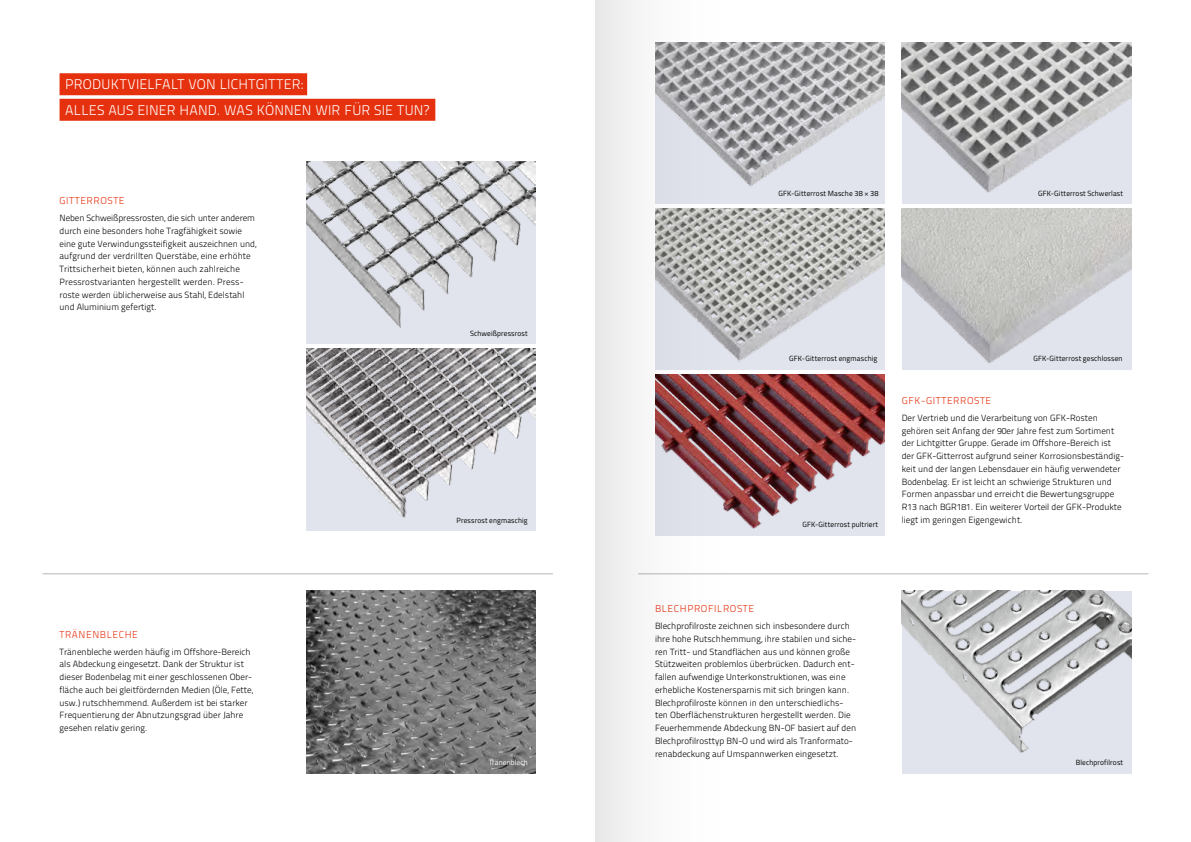
<style>
.page{position:relative;width:1191px;height:842px;background:#fff}
.page>*{position:absolute;margin:0;border:0;box-sizing:border-box;transform-origin:0 0}
.t1{font:300 14px/25.5px "Titillium Text 22 L";letter-spacing:.01em;color:#fff}
.t2{font:300 10px "Titillium Text 22 L";letter-spacing:.06em;color:#e6310e}
.t3{font:300 9px/12.8px "Titillium Text 22 L";color:#000}
.t4{font:7.5px "Titillium Web";letter-spacing:.02em;color:#000}
.t5{font:7.5px "Titillium Web";letter-spacing:.015em;color:#fff}
</style>
<div class="page">
<div style="left:60px;top:73px;width:247px;height:22px;background:#e6310e"></div>
<div style="left:60px;top:99px;width:375px;height:22px;background:#e6310e"></div>
<img style="left:901px;top:42px;width:230px;height:161px">
<img style="left:828px;top:42px;width:56px;height:154px">
<img style="left:828px;top:208px;width:56px;height:162px">
<img style="left:828px;top:374px;width:56px;height:162px">
<div style="left:306px;top:162px;width:230px;height:182px;background:#e1e4ec"></div>
<img style="left:306px;top:162px;width:230px;height:166px">
<img style="left:306px;top:348px;width:230px;height:180px">
<img style="left:306px;top:591px;width:230px;height:183px">
<div style="left:901px;top:591px;width:230px;height:182px;background:#e1e4ec"></div>
<img style="left:901px;top:591px;width:230px;height:172px">
<svg style="left:477px;top:748px;width:59px;height:26px;background:#797979"></svg>
<img style="left:901px;top:208px;width:230px;height:162px">
<hr style="left:638px;top:574px;width:510px;height:1px;background:#b5b7b7">
<hr style="left:43px;top:573px;width:510px;height:1px;background:#b5b7b7">
<svg style="left:595px;top:0;width:233px;height:842px"></svg>
<h1 class="t1" style="left:65px;top:71px;width:365px">PRODUKTVIELFALT VON LICHTGITTER:<br>ALLES AUS EINER HAND. WAS KÖNNEN WIR FÜR SIE TUN?</h1>
<p class="t2" style="left:60px;top:193px;width:67px">GITTERROSTE</p>
<p class="t3" style="left:60px;top:211px;width:198px">Neben Schweißpressrosten, die sich unter anderem durch eine besonders hohe Tragfähigkeit sowie eine gute Verwindungssteifigkeit auszeichnen und, aufgrund der verdrillten Querstäbe, eine erhöhte Trittsicherheit bieten, können auch zahlreiche Pressrostvarianten hergestellt werden. Press&shy;roste werden üblicherweise aus Stahl, Edelstahl und Aluminium gefertigt.</p>
<p class="t4" style="left:470px;top:328px;width:59px">Schweißpressrost</p>
<p class="t4" style="left:456px;top:515px;width:73px">Pressrost engmaschig</p>
<p class="t4" style="left:778px;top:187px;width:102px">GFK-Gitterrost Masche 38 × 38</p>
<p class="t4" style="left:1038px;top:187px;width:87px">GFK-Gitterrost Schwerlast</p>
<p class="t4" style="left:789px;top:353px;width:89px">GFK-Gitterrost engmaschig</p>
<p class="t4" style="left:802px;top:519px;width:77px">GFK-Gitterrost pultriert</p>
<p class="t4" style="left:1033px;top:353px;width:90px">GFK-Gitterrost geschlossen</p>
<p class="t2" style="left:901px;top:393px;width:91px">GFK-GITTERROSTE</p>
<p class="t3" style="left:901px;top:411px;width:224px">Der Vertrieb und die Verarbeitung von GFK-Rosten gehören seit Anfang der 90er Jahre fest zum Sortiment der Lichtgitter Gruppe. Gerade im Offshore-Bereich ist der GFK-Gitterrost aufgrund seiner Korrosionsbeständig&shy;keit und der langen Lebensdauer ein häufig verwendeter Bodenbelag. Er ist leicht an schwierige Strukturen und Formen anpassbar und erreicht die Bewertungsgruppe R13 nach BGR181. Ein weiterer Vorteil der GFK-Produkte liegt im geringen Eigengewicht.</p>
<p class="t2" style="left:60px;top:627px;width:80px">TRÄNENBLECHE</p>
<p class="t3" style="left:60px;top:644px;width:195px">Tränenbleche werden häufig im Offshore-Bereich als Abdeckung eingesetzt. Dank der Struktur ist dieser Bodenbelag mit einer geschlossenen Ober&shy;fläche auch bei gleitfördernden Medien (Öle, Fette, usw.) rutschhemmend. Außerdem ist bei starker Frequentierung der Abnutzungsgrad über Jahre gesehen relativ gering.</p>
<p class="t2" style="left:655px;top:601px;width:101px">BLECHPROFILROSTE</p>
<p class="t3" style="left:655px;top:619px;width:203px">Blechprofilroste zeichnen sich insbesondere durch ihre hohe Rutschhemmung, ihre stabilen und siche&shy;ren Tritt- und Standflächen aus und können große Stützweiten problemlos überbrücken. Dadurch ent&shy;fallen aufwendige Unterkonstruktionen, was eine erhebliche Kostenersparnis mit sich bringen kann.<br>Blechprofilroste können in den unterschiedlichs&shy;ten Oberflächenstrukturen hergestellt werden. Die Feuerhemmende Abdeckung BN-OF basiert auf den Blechprofilrosttyp BN-O und wird als Tranformato&shy;renabdeckung auf Umspannwerken eingesetzt.</p>
<p class="t5" style="left:489px;top:757px;width:41px">Tränenblech</p>
<p class="t4" style="left:1075px;top:757px;width:49px">Blechprofilrost</p>
</div>
